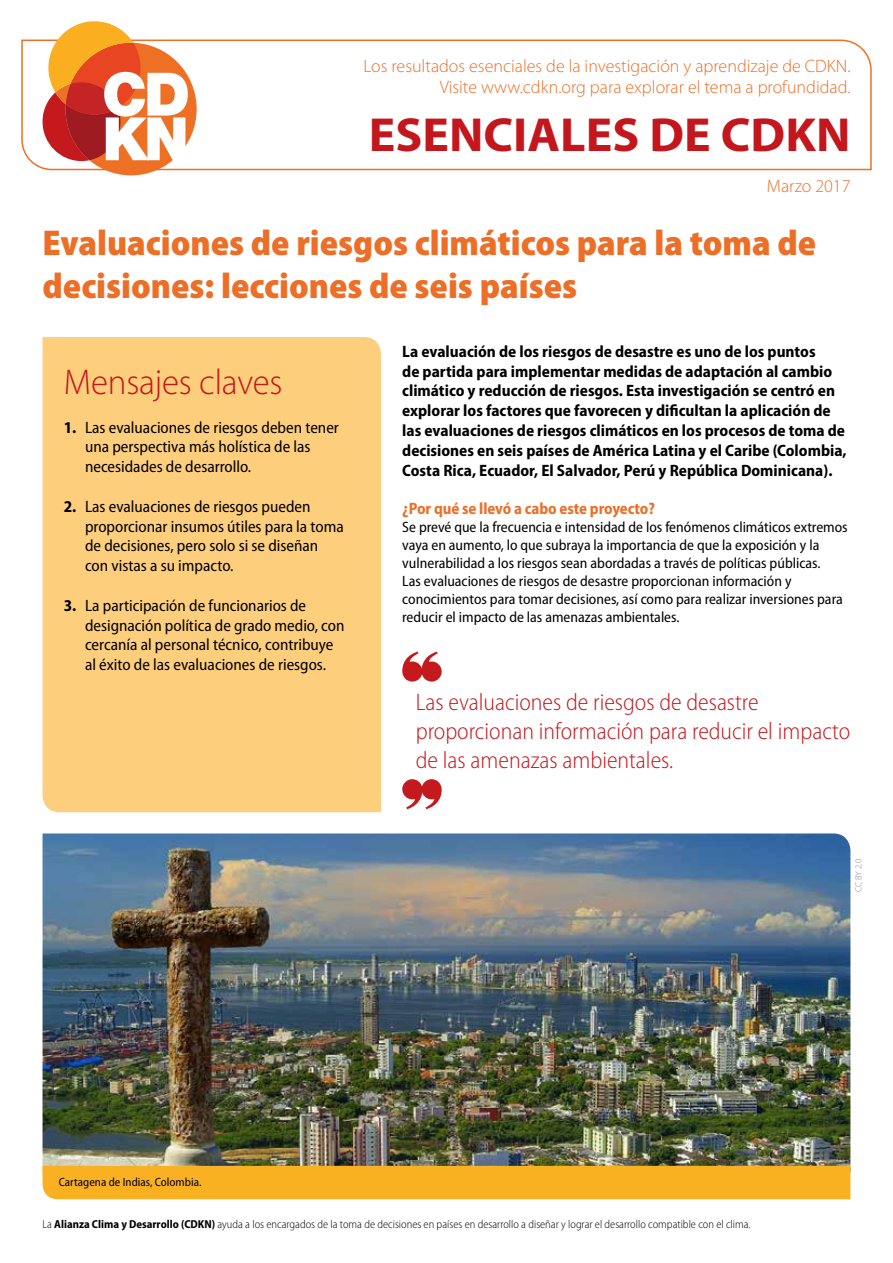
<style>
.page{position:relative;width:893px;height:1263px;background:#fff}
.page>*{position:absolute;margin:0;border:0;box-sizing:border-box;transform-origin:0 0}
.t1{font:700 48px "Myriad Pro";color:#c4161d;scale:1.04 1}
.t2{font:900 semi-condensed 36px/43.2px "Myriad Pro";color:#ed6e26}
.t3{font:300 36px "Myriad Pro";letter-spacing:-.005em;color:#c4161d}
.t4{font:300 semi-condensed 24px/28.8px "Myriad Pro";color:#c4161d}
.t5{font:300 18px/21.6px "Myriad Pro";color:#ed6e26;text-align:right}
.t6{font:700 semi-condensed 16.5px/19.8px "Myriad Pro";color:#000}
.t7{font:semi-condensed 16.5px/19.8px "Myriad Pro";color:#000}
.t8{font:700 semi-condensed 16.5px "Myriad Pro";letter-spacing:-.005em;color:#ed6e26}
.t9{font:semi-condensed 15px/18px "Myriad Pro";color:#000}
.t10{font:semi-condensed 12px "Myriad Pro";color:#000}
.t11{font:300 semi-condensed 11.55px "Myriad Pro";color:#000}
.t12{font:300 9px "Myriad Pro";color:#878787}
.s1{font-weight:700}
</style>
<div class="page">
<svg style="left:21px;top:39px;width:851px;height:132px"></svg>
<div style="left:66px;top:43px;width:131px;height:132px;background:#ed7025;border-radius:50%"></div>
<svg style="left:43px;top:21px;width:145px;height:140px"></svg>
<img style="left:43px;top:833px;width:807px;height:333px">
<div style="left:43px;top:337px;width:338px;height:475px;background:#fdce7b"></div>
<svg style="left:402px;top:651px;width:40px;height:31px"></svg>
<svg style="left:402px;top:779px;width:40px;height:30px"></svg>
<div style="left:43px;top:1166px;width:807px;height:33px;background:#f9b122"></div>
<p class="t5" style="left:364px;top:55px;width:488px">Los resultados esenciales de la investigación y aprendizaje de CDKN.<br>Visite www.cdkn.org para explorar el tema a profundidad.</p>
<h1 class="t1" style="left:369px;top:103px;width:465px">ESENCIALES DE CDKN</h1>
<p class="t5" style="left:767px;top:175px;width:85px">Marzo 2017</p>
<h2 class="t2" style="left:43px;top:221px;width:775px">Evaluaciones de riesgos climáticos para la toma de decisiones: lecciones de seis países</h2>
<h2 class="t3" style="left:64px;top:360px;width:220px">Mensajes claves</h2>
<p class="t7" style="left:85px;top:417px;width:255px;text-indent:-21px"><span class="s1">1.</span> Las evaluaciones de riesgos deben tener una perspectiva más holística de las necesidades de desarrollo.</p>
<p class="t7" style="left:85px;top:497px;width:260px;text-indent:-21px"><span class="s1">2.</span> Las evaluaciones de riesgos pueden proporcionar insumos útiles para la toma de decisiones, pero solo si se diseñan con vistas a su impacto.</p>
<p class="t7" style="left:85px;top:596px;width:261px;text-indent:-21px"><span class="s1">3.</span> La participación de funcionarios de designación política de grado medio, con cercanía al personal técnico, contribuye al éxito de las evaluaciones de riesgos.</p>
<p class="t6" style="left:402px;top:342px;width:446px">La evaluación de los riesgos de desastre es uno de los puntos<br>de partida para implementar medidas de adaptación al cambio climático y reducción de riesgos. Esta investigación se centró en explorar los factores que favorecen y dificultan la aplicación de las evaluaciones de riesgos climáticos en los procesos de toma de decisiones en seis países de América Latina y el Caribe (Colombia, Costa Rica, Ecuador, El Salvador, Perú y República Dominicana).</p>
<p class="t8" style="left:402px;top:500px;width:254px">¿Por qué se llevó a cabo este proyecto?</p>
<p class="t9" style="left:402px;top:519px;width:447px">Se prevé que la frecuencia e intensidad de los fenómenos climáticos extremos vaya en aumento, lo que subraya la importancia de que la exposición y la vulnerabilidad a los riesgos sean abordadas a través de políticas públicas.<br>Las evaluaciones de riesgos de desastre proporcionan información y conocimientos para tomar decisiones, así como para realizar inversiones para reducir el impacto de las amenazas ambientales.</p>
<h3 class="t4" style="left:416px;top:688px;width:436px">Las evaluaciones de riesgos de desastre proporcionan información para reducir el impacto de las amenazas ambientales.</h3>
<p class="t12" style="left:853px;top:892px;width:35px;rotate:-90deg">CC BY 2.0</p>
<p class="t10" style="left:59px;top:1175px;width:144px">Cartagena de Indias, Colombia.</p>
<p class="t11" style="left:43px;top:1218px;width:710px">La <span class="s1">Alianza Clima y Desarrollo (CDKN)</span> ayuda a los encargados de la toma de decisiones en países en desarrollo a diseñar y lograr el desarrollo compatible con el clima.</p>
</div>
